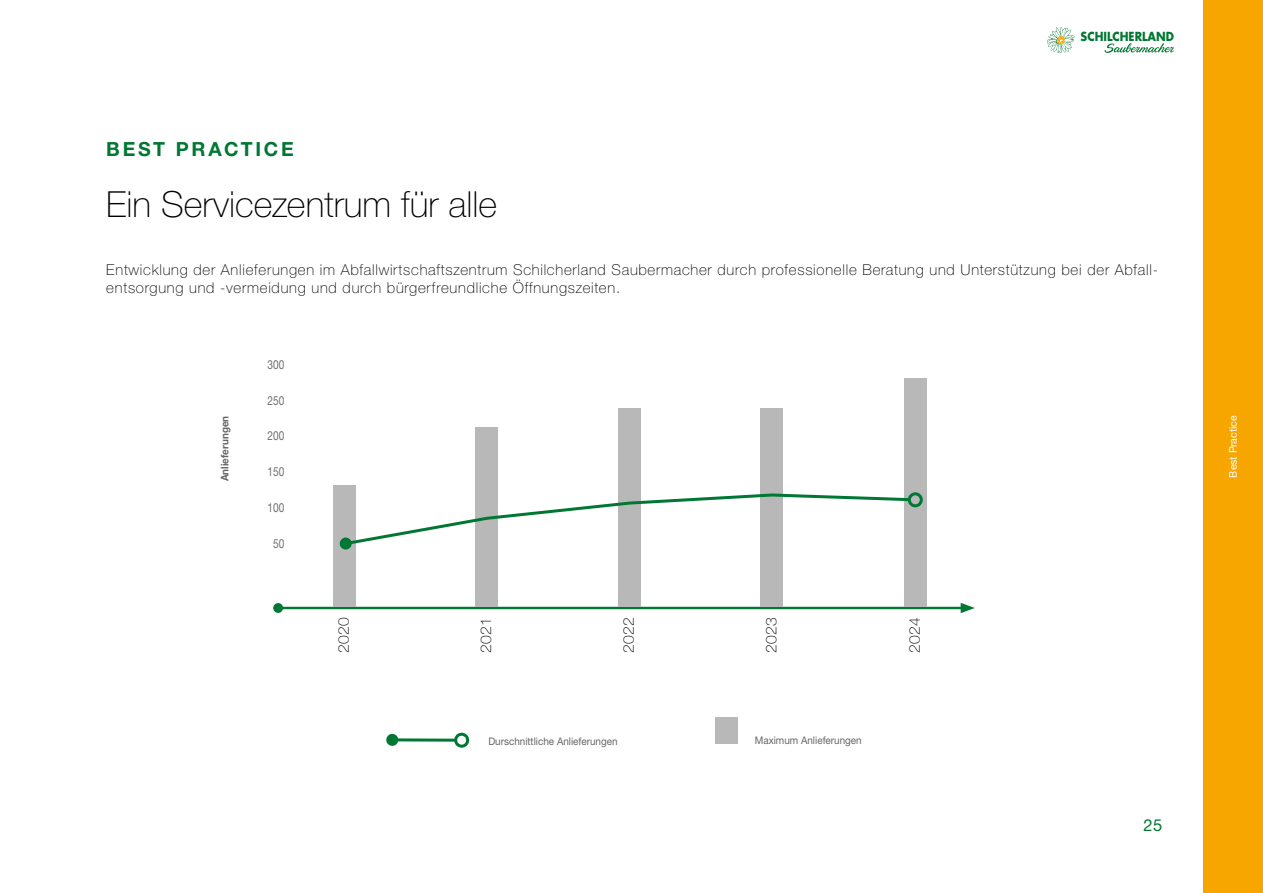
<style>
.page{position:relative;width:1263px;height:893px;background:#fff}
.page>*{position:absolute;margin:0;border:0;box-sizing:border-box;transform-origin:0 0}
.t1{font:100 36px "Helvetica Neue LTW1 G";color:#000}
.t2{font:700 19.5px "Helvetica Neue LTW1 G";letter-spacing:.14em;color:#007732}
.t3{font:16.5px "Helvetica Neue LTW1 G";color:#007732}
.t4{font:100 15px/18px "Helvetica Neue LTW1 G";letter-spacing:.05em;color:#000}
.t5{font:100 14.7px "Helvetica Neue LTW1 G";color:#000;scale:1.06 1}
.t6{font:12.45px "Helvetica Neue LTW1 G";color:#706f6f;scale:.81 1}
.t7{font:700 12.15px "Futura Std";color:#007732;scale:.9 1}
.t8{font:10.5px "Helvetica Neue LTW1 G";color:#666;scale:.94 1}
.t9{font:700 10.5px "Helvetica Neue LTW1 G";color:#666;scale:.94 1}
.t10{font:10.5px "Helvetica Neue LTW1 G";color:#fff}
</style>
<div class="page">
<div style="left:1203px;top:0;width:60px;height:893px;background:#f7a600"></div>
<svg style="left:1047px;top:27px;width:27px;height:26px"></svg>
<svg style="left:1104px;top:43px;width:70px;height:10px"></svg>
<div style="left:715px;top:717px;width:23px;height:27px;background:#b8b8b8"></div>
<hr style="left:278px;top:607px;width:687px;height:2px;background:#007732">
<svg style="left:961px;top:603px;width:14px;height:10px"></svg>
<div style="left:273px;top:603px;width:10px;height:10px;background:#007732;border-radius:50%"></div>
<div style="left:333px;top:485px;width:23px;height:121px;background:#b8b8b8"></div>
<div style="left:476px;top:427px;width:22px;height:179px;background:#b8b8b8"></div>
<div style="left:618px;top:408px;width:23px;height:198px;background:#b8b8b8"></div>
<div style="left:761px;top:408px;width:22px;height:198px;background:#b8b8b8"></div>
<div style="left:904px;top:378px;width:22px;height:229px;background:#b8b8b8"></div>
<svg style="left:342px;top:492px;width:570px;height:55px"></svg>
<div style="left:340px;top:538px;width:12px;height:12px;background:#007732;border-radius:50%"></div>
<div style="left:908px;top:492px;width:15px;height:15px;border:3px solid #007732;border-radius:50%"></div>
<svg style="left:399px;top:738px;width:52px;height:4px"></svg>
<svg style="left:386px;top:733px;width:13px;height:13px"></svg>
<svg style="left:451px;top:732px;width:19px;height:16px"></svg>
<h2 class="t2" style="left:106px;top:137px;width:189px">BEST PRACTICE</h2>
<h1 class="t1" style="left:106px;top:183px;width:392px">Ein Servicezentrum für alle</h1>
<p class="t7" style="left:1081px;top:28px;width:105px">SCHILCHERLAND</p>
<p class="t4" style="left:106px;top:260px;width:1053px">Entwicklung der Anlieferungen im Abfallwirtschaftszentrum Schilcherland Saubermacher durch professionelle Beratung und Unterstützung bei der Abfall&shy;entsorgung und -vermeidung und durch bürgerfreundliche Öffnungszeiten.</p>
<p class="t9" style="left:218px;top:481px;width:71px;rotate:-90deg">Anlieferungen</p>
<p class="t6" style="left:267px;top:356px;width:22px">300</p>
<p class="t6" style="left:267px;top:392px;width:22px">250</p>
<p class="t6" style="left:267px;top:428px;width:22px">200</p>
<p class="t6" style="left:267px;top:464px;width:22px">150</p>
<p class="t6" style="left:267px;top:500px;width:22px">100</p>
<p class="t6" style="left:273px;top:536px;width:15px">50</p>
<p class="t5" style="left:335px;top:653px;width:34px;rotate:-90deg">2020</p>
<p class="t5" style="left:477px;top:653px;width:34px;rotate:-90deg">2021</p>
<p class="t5" style="left:620px;top:653px;width:34px;rotate:-90deg">2022</p>
<p class="t5" style="left:762px;top:653px;width:34px;rotate:-90deg">2023</p>
<p class="t5" style="left:906px;top:653px;width:34px;rotate:-90deg">2024</p>
<p class="t8" style="left:488px;top:734px;width:139px">Durschnittliche Anlieferungen</p>
<p class="t8" style="left:755px;top:734px;width:115px">Maximum Anlieferungen</p>
<p class="t3" style="left:1143px;top:815px;width:21px">25</p>
<p class="t10" style="left:1226px;top:478px;width:64px;rotate:-90deg">Best Practice</p>
</div>
